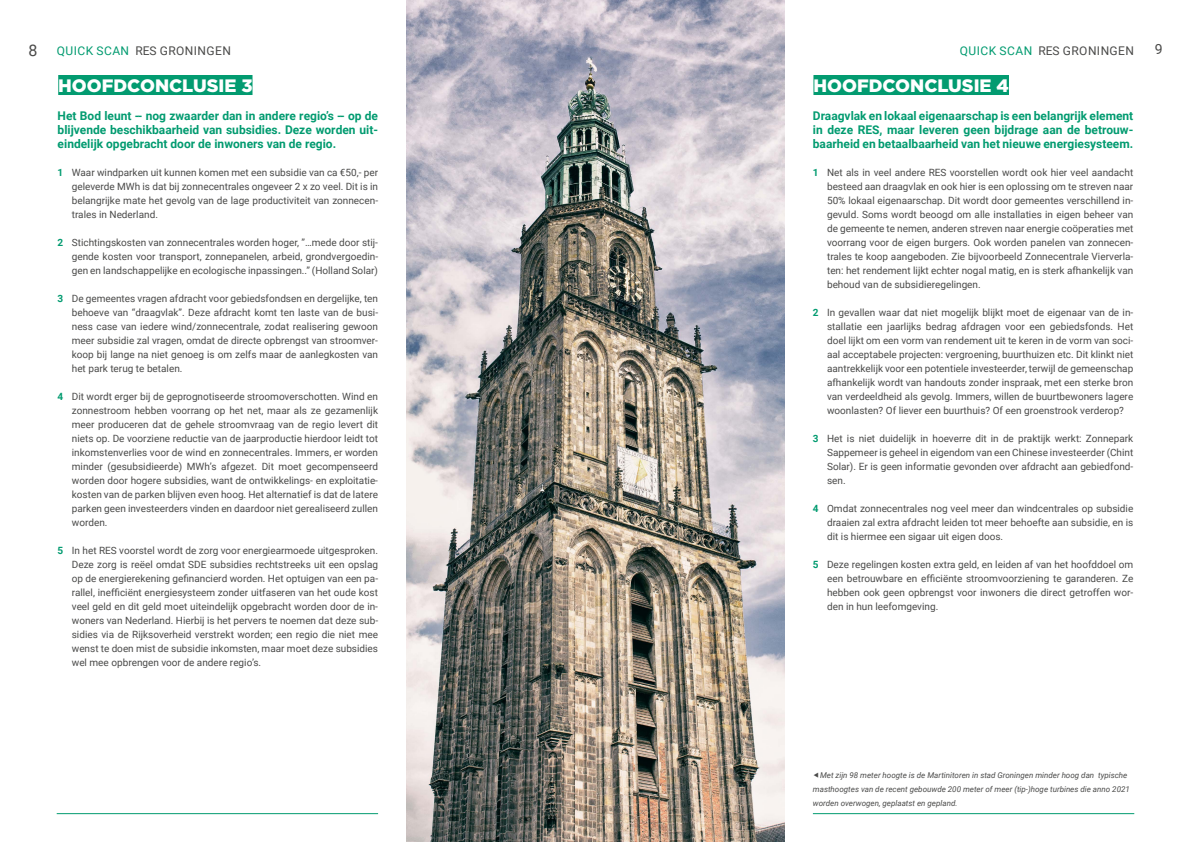
<style>
.page{position:relative;width:1191px;height:842px;background:#fff}
.page>*{position:absolute;margin:0;border:0;box-sizing:border-box;transform-origin:0 0}
.t1{font:900 18px "Gotham";color:#fff}
.t2{font:14px "Roboto";color:#4a4a49}
.t3{font:700 12px/14px "Roboto";color:#029b70;text-align:justify}
.t4{font:12px "Roboto";letter-spacing:.035em;color:#4a4a49}
.t5{font:10px/14px "Roboto";color:#4a4a49;text-align:justify}
.t6{font:italic 8px/14px "Roboto";color:#4a4a49}
.s1{font-size:16px}
.s2{color:#029b70}
.s3{font-weight:700;color:#029b70}
</style>
<div class="page">
<hr style="left:813px;top:813px;width:321px;height:1px;background:#029b70">
<hr style="left:57px;top:813px;width:321px;height:1px;background:#029b70">
<img style="left:406px;top:0;width:378px;height:842px">
<div style="left:58px;top:75px;width:194px;height:20px;background:#029b70"></div>
<div style="left:813px;top:75px;width:196px;height:20px;background:#029b70"></div>
<p class="t4" style="left:28px;top:42px;width:204px"><span class="s1">8</span> <span class="s2">QUICK SCAN</span> RES GRONINGEN</p>
<p class="t4" style="left:960px;top:42px;width:176px"><span class="s2">QUICK SCAN</span> RES GRONINGEN</p>
<h2 class="t2" style="left:1154px;top:39px;width:9px">9</h2>
<h1 class="t1" style="left:58px;top:73px;width:196px">HOOFDCONCLUSIE 3</h1>
<h1 class="t1" style="left:813px;top:73px;width:197px">HOOFDCONCLUSIE 4</h1>
<p class="t3" style="left:58px;top:108px;width:322px">Het Bod leunt -- nog zwaarder dan in andere regio’s -- op de blijvende beschikbaarheid van subsidies. Deze worden uit&shy;eindelijk opgebracht door de inwoners van de regio.</p>
<p class="t5" style="left:72px;top:165px;width:308px;text-indent:-14px"><span class="s3">1</span> Waar windparken uit kunnen komen met een subsidie van ca €50,- per geleverde MWh is dat bij zonnecentrales ongeveer 2 x zo veel. Dit is in belangrijke mate het gevolg van de lage productiviteit van zonnecen&shy;trales in Nederland.</p>
<p class="t5" style="left:72px;top:235px;width:308px;text-indent:-14px"><span class="s3">2</span> Stichtingskosten van zonnecentrales worden hoger, ”…mede door stij&shy;gende kosten voor transport, zonnepanelen, arbeid, grondvergoedin&shy;gen en landschappelijke en ecologische inpassingen..” (Holland Solar)</p>
<p class="t5" style="left:72px;top:291px;width:308px;text-indent:-14px"><span class="s3">3</span> De gemeentes vragen afdracht voor gebiedsfondsen en dergelijke, ten behoeve van “draagvlak”. Deze afdracht komt ten laste van de busi&shy;ness case van iedere wind/zonnecentrale, zodat realisering gewoon meer subsidie zal vragen, omdat de directe opbrengst van stroomver&shy;koop bij lange na niet genoeg is om zelfs maar de aanlegkosten van het park terug te betalen.</p>
<p class="t5" style="left:72px;top:389px;width:308px;text-indent:-14px"><span class="s3">4</span> Dit wordt erger bij de geprognotiseerde stroomoverschotten. Wind en zonnestroom hebben voorrang op het net, maar als ze gezamenlijk meer produceren dat de gehele stroomvraag van de regio levert dit niets op. De voorziene reductie van de jaarproductie hierdoor leidt tot inkomstenverlies voor de wind en zonnecentrales. Immers, er worden minder (gesubsidieerde) MWh’s afgezet. Dit moet gecompenseerd worden door hogere subsidies, want de ontwikkelings- en exploitatie&shy;kosten van de parken blijven even hoog. Het alternatief is dat de latere parken geen investeerders vinden en daardoor niet gerealiseerd zullen worden.</p>
<p class="t5" style="left:72px;top:543px;width:308px;text-indent:-14px"><span class="s3">5</span> In het RES voorstel wordt de zorg voor energiearmoede uitgesproken.<br>Deze zorg is reëel omdat SDE subsidies rechtstreeks uit een opslag op de energierekening gefinancierd worden. Het optuigen van een pa&shy;rallel, inefficiënt energiesysteem zonder uitfaseren van het oude kost veel geld en dit geld moet uiteindelijk opgebracht worden door de in&shy;woners van Nederland. Hierbij is het pervers te noemen dat deze sub&shy;sidies via de Rijksoverheid verstrekt worden; een regio die niet mee wenst te doen mist de subsidie inkomsten, maar moet deze subsidies wel mee opbrengen voor de andere regio’s.</p>
<p class="t3" style="left:813px;top:108px;width:322px">Draagvlak en lokaal eigenaarschap is een belangrijk element in deze RES, maar leveren geen bijdrage aan de betrouw&shy;baarheid en betaalbaarheid van het nieuwe energiesysteem.</p>
<p class="t5" style="left:827px;top:165px;width:308px;text-indent:-14px"><span class="s3">1</span> Net als in veel andere RES voorstellen wordt ook hier veel aandacht besteed aan draagvlak en ook hier is een oplossing om te streven naar 50% lokaal eigenaarschap. Dit wordt door gemeentes verschillend in&shy;gevuld. Soms wordt beoogd om alle installaties in eigen beheer van de gemeente te nemen, anderen streven naar energie coöperaties met voorrang voor de eigen burgers. Ook worden panelen van zonnecen&shy;trales te koop aangeboden. Zie bijvoorbeeld Zonnecentrale Vierverla&shy;ten: het rendement lijkt echter nogal matig, en is sterk afhankelijk van behoud van de subsidieregelingen.</p>
<p class="t5" style="left:827px;top:305px;width:308px;text-indent:-14px"><span class="s3">2</span> In gevallen waar dat niet mogelijk blijkt moet de eigenaar van de in&shy;stallatie een jaarlijks bedrag afdragen voor een gebiedsfonds. Het doel lijkt om een vorm van rendement uit te keren in de vorm van soci&shy;aal acceptabele projecten: vergroening, buurthuizen etc. Dit klinkt niet aantrekkelijk voor een potentiele investeerder, terwijl de gemeenschap afhankelijk wordt van handouts zonder inspraak, met een sterke bron van verdeeldheid als gevolg. Immers, willen de buurtbewoners lagere woonlasten? Of liever een buurthuis? Of een groenstrook verderop?</p>
<p class="t5" style="left:827px;top:431px;width:308px;text-indent:-14px"><span class="s3">3</span> Het is niet duidelijk in hoeverre dit in de praktijk werkt: Zonnepark Sappemeer is geheel in eigendom van een Chinese investeerder (Chint Solar). Er is geen informatie gevonden over afdracht aan gebiedfond&shy;sen.</p>
<p class="t5" style="left:827px;top:501px;width:308px;text-indent:-14px"><span class="s3">4</span> Omdat zonnecentrales nog veel meer dan windcentrales op subsidie draaien zal extra afdracht leiden tot meer behoefte aan subsidie, en is dit is hiermee een sigaar uit eigen doos.</p>
<p class="t5" style="left:827px;top:557px;width:308px;text-indent:-14px"><span class="s3">5</span> Deze regelingen kosten extra geld, en leiden af van het hoofddoel om een betrouwbare en efficiënte stroomvoorziening te garanderen. Ze hebben ook geen opbrengst voor inwoners die direct getroffen wor&shy;den in hun leefomgeving.</p>
<p class="t6" style="left:813px;top:768px;width:318px;text-indent:7px">Met zijn 98 meter hoogte is de Martinitoren in stad Groningen minder hoog dan typische masthoogtes van de recent gebouwde 200 meter of meer (tip-)hoge turbines die anno 2021 worden overwogen, geplaatst en gepland.</p>
</div>
